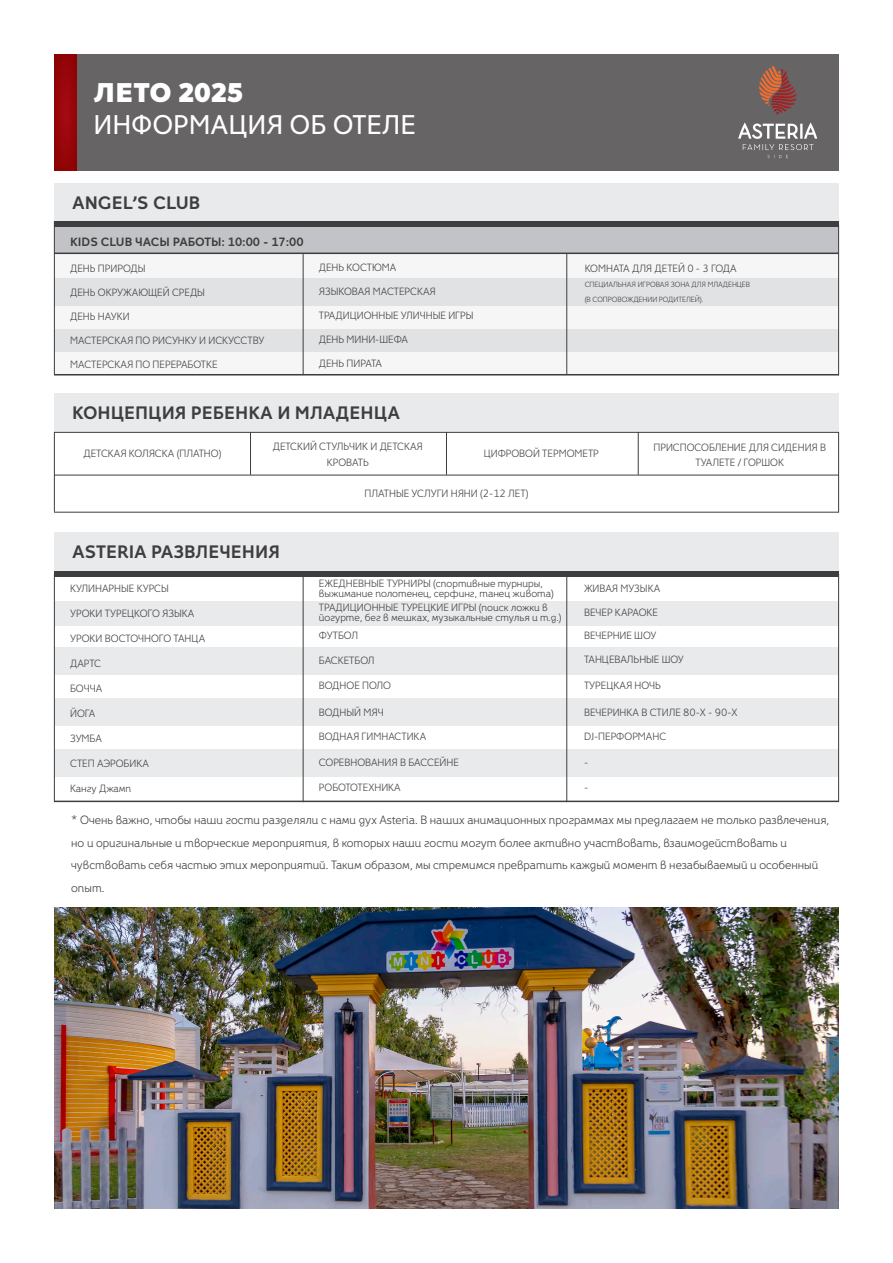
<style>
.page{position:relative;width:893px;height:1263px;background:#fff}
.page>*{position:absolute;margin:0;border:0;box-sizing:border-box;transform-origin:0 0}
.t1{font:27px "Fox Grotesque Pro";color:#fff}
.t2{font:800 27px "Fox Grotesque Pro";color:#fff}
.t3{font:700 18px "Fox Grotesque Pro";color:#3e3e3f}
.t4{font:12px/22.5px "Fox Grotesque Pro Lt";color:#3e3e3f}
.t5{font:700 12px "Fox Grotesque Pro";color:#3e3e3f}
.t6{font:10.5px/10.5px "Fox Grotesque Pro Lt";color:#3e3e3f;text-align:center}
.t7{font:7.5px "Fox Grotesque Pro Lt";color:#3e3e3f}
</style>
<div class="page">
<img style="left:54px;top:907px;width:785px;height:302px">
<div style="left:77px;top:54px;width:762px;height:116px;background:#666465"></div>
<div style="left:54px;top:54px;width:23px;height:116px;background:#960509"></div>
<svg style="left:759px;top:66px;width:37px;height:42px"></svg>
<svg style="left:738px;top:122px;width:79px;height:36px"></svg>
<div style="left:54px;top:183px;width:785px;height:38px;background:#e9eaeb"></div>
<div style="left:54px;top:224px;width:785px;height:151px;background:linear-gradient(to right,#ecedee,#ededee)"></div>
<div style="left:54px;top:224px;width:785px;height:29px;background:#c2c3c6"></div>
<div style="left:54px;top:221px;width:785px;height:6px;background:#3e3e3f"></div>
<hr style="left:54px;top:253px;width:785px;height:1px;background:#3e3e3f">
<hr style="left:54px;top:374px;width:785px;height:1px;background:#3e3e3f">
<hr style="left:303px;top:254px;width:1px;height:120px;background:#3e3e3f">
<hr style="left:54px;top:221px;width:1px;height:153px;background:#3e3e3f">
<hr style="left:566px;top:254px;width:1px;height:120px;background:#3e3e3f">
<hr style="left:838px;top:224px;width:1px;height:151px;background:#3e3e3f">
<div style="left:54px;top:394px;width:785px;height:38px;background:#e9eaeb"></div>
<hr style="left:250px;top:432px;width:1px;height:43px;background:#3e3e3f">
<hr style="left:446px;top:432px;width:1px;height:43px;background:#3e3e3f">
<hr style="left:54px;top:512px;width:785px;height:1px;background:#3e3e3f">
<hr style="left:54px;top:475px;width:785px;height:1px;background:#3e3e3f">
<hr style="left:54px;top:432px;width:785px;height:1px;background:#3e3e3f">
<hr style="left:638px;top:432px;width:1px;height:43px;background:#3e3e3f">
<hr style="left:838px;top:432px;width:1px;height:80px;background:#3e3e3f">
<hr style="left:54px;top:432px;width:1px;height:80px;background:#3e3e3f">
<div style="left:54px;top:533px;width:785px;height:38px;background:#e9eaeb"></div>
<div style="left:54px;top:601px;width:785px;height:24px;background:#e9eaeb"></div>
<div style="left:54px;top:647px;width:785px;height:27px;background:#e9eaeb"></div>
<div style="left:54px;top:698px;width:785px;height:28px;background:#e9eaeb"></div>
<div style="left:54px;top:749px;width:785px;height:27px;background:#e9eaeb"></div>
<div style="left:54px;top:571px;width:785px;height:6px;background:#3e3e3f"></div>
<hr style="left:54px;top:801px;width:785px;height:1px;background:#3e3e3f">
<hr style="left:303px;top:574px;width:1px;height:228px;background:#3e3e3f">
<hr style="left:54px;top:574px;width:1px;height:228px;background:#3e3e3f">
<hr style="left:566px;top:574px;width:1px;height:228px;background:#3e3e3f">
<hr style="left:838px;top:574px;width:1px;height:228px;background:#3e3e3f">
<p class="t2" style="left:94px;top:75px;width:151px">ЛЕТО 2025</p>
<p class="t1" style="left:94px;top:108px;width:324px">ИНФОРМАЦИЯ ОБ ОТЕЛЕ</p>
<p class="t3" style="left:72px;top:191px;width:129px">ANGEL’S CLUB</p>
<p class="t5" style="left:70px;top:234px;width:235px">KIDS CLUB ЧАСЫ РАБОТЫ: 10:00 - 17:00</p>
<p class="t6" style="left:70px;top:264px;width:77px">ДЕНЬ ПРИРОДЫ</p>
<p class="t6" style="left:70px;top:288px;width:136px">ДЕНЬ ОКРУЖАЮЩЕЙ СРЕДЫ</p>
<p class="t6" style="left:70px;top:312px;width:61px">ДЕНЬ НАУКИ</p>
<p class="t6" style="left:70px;top:336px;width:196px">МАСТЕРСКАЯ ПО РИСУНКУ И ИСКУССТВУ</p>
<p class="t6" style="left:70px;top:360px;width:149px">МАСТЕРСКАЯ ПО ПЕРЕРАБОТКЕ</p>
<p class="t6" style="left:319px;top:262px;width:79px">ДЕНЬ КОСТЮМА</p>
<p class="t6" style="left:319px;top:286px;width:119px">ЯЗЫКОВАЯ МАСТЕРСКАЯ</p>
<p class="t6" style="left:319px;top:310px;width:156px">ТРАДИЦИОННЫЕ УЛИЧНЫЕ ИГРЫ</p>
<p class="t6" style="left:319px;top:334px;width:91px">ДЕНЬ МИНИ-ШЕФА</p>
<p class="t6" style="left:319px;top:358px;width:65px">ДЕНЬ ПИРАТА</p>
<p class="t6" style="left:585px;top:264px;width:153px">КОМНАТА ДЛЯ ДЕТЕЙ 0 - 3 ГОДА</p>
<p class="t7" style="left:585px;top:280px;width:167px">CПЕЦИАЛЬНАЯ ИГРОВАЯ ЗОНА ДЛЯ МЛАДЕНЦЕВ</p>
<p class="t7" style="left:585px;top:295px;width:120px">(В СОПРОВОЖДЕНИИ РОДИТЕЛЕЙ).</p>
<p class="t3" style="left:72px;top:402px;width:329px">КОНЦЕПЦИЯ РЕБЕНКА И МЛАДЕНЦА</p>
<p class="t6" style="left:83px;top:448px;width:139px">ДЕТСКАЯ КОЛЯСКА (ПЛАТНО)</p>
<p class="t6" style="left:273px;top:438px;width:152px;line-height:16.5px">ДЕТСКИЙ СТУЛЬЧИК И ДЕТСКАЯ<br>КРОВАТЬ</p>
<p class="t6" style="left:484px;top:448px;width:117px">ЦИФРОВОЙ ТЕРМОМЕТР</p>
<p class="t6" style="left:365px;top:488px;width:165px">ПЛАТНЫЕ УСЛУГИ НЯНИ (2-12 ЛЕТ)</p>
<p class="t6" style="left:653px;top:440px;width:174px;line-height:15px">ПРИСПОСОБЛЕНИЕ ДЛЯ СИДЕНИЯ В<br>ТУАЛЕТЕ / ГОРШОК</p>
<p class="t3" style="left:72px;top:541px;width:209px">ASTERIA РАЗВЛЕЧЕНИЯ</p>
<p class="t6" style="left:70px;top:584px;width:100px">КУЛИНАРНЫЕ КУРСЫ</p>
<p class="t6" style="left:70px;top:608px;width:126px">УРОКИ ТУРЕЦКОГО ЯЗЫКА</p>
<p class="t6" style="left:70px;top:633px;width:137px">УРОКИ ВОСТОЧНОГО ТАНЦА</p>
<p class="t6" style="left:70px;top:658px;width:32px">ДАРТС</p>
<p class="t6" style="left:70px;top:683px;width:34px">БОЧЧА</p>
<p class="t6" style="left:70px;top:708px;width:27px">ЙОГА</p>
<p class="t6" style="left:70px;top:733px;width:33px">ЗУМБА</p>
<p class="t6" style="left:70px;top:758px;width:80px">СТЕП АЭРОБИКА</p>
<p class="t6" style="left:70px;top:783px;width:63px">Кангу Джамп</p>
<p class="t6" style="left:319px;top:578px;width:236px;text-align:left">ЕЖЕДНЕВНЫЕ ТУРНИРЫ (спортивные турниры, выжимание полотенец, серфинг, танец живота)</p>
<p class="t6" style="left:584px;top:584px;width:78px">ЖИВАЯ МУЗЫКА</p>
<p class="t6" style="left:319px;top:602px;width:244px;text-align:left">ТРАДИЦИОННЫЕ ТУРЕЦКИЕ ИГРЫ (поиск ложки в йогурте, бег в мешках, музыкальные стулья и т.д.)</p>
<p class="t6" style="left:319px;top:630px;width:41px">ФУТБОЛ</p>
<p class="t6" style="left:584px;top:607px;width:76px">ВЕЧЕР КАРАОКЕ</p>
<p class="t6" style="left:584px;top:630px;width:74px">ВЕЧЕРНИЕ ШОУ</p>
<p class="t6" style="left:584px;top:655px;width:101px">ТАНЦЕВАЛЬНЫЕ ШОУ</p>
<p class="t6" style="left:319px;top:655px;width:57px">БАСКЕТБОЛ</p>
<p class="t6" style="left:584px;top:680px;width:79px">ТУРЕЦКАЯ НОЧЬ</p>
<p class="t6" style="left:584px;top:707px;width:155px">ВЕЧЕРИНКА В СТИЛЕ 80-Х - 90-Х</p>
<p class="t6" style="left:584px;top:731px;width:84px">DJ-ПЕРФОРМАНС</p>
<p class="t6" style="left:584px;top:757px;width:6px">-</p>
<p class="t6" style="left:584px;top:783px;width:6px">-</p>
<p class="t6" style="left:319px;top:680px;width:74px">ВОДНОЕ ПОЛО</p>
<p class="t6" style="left:319px;top:707px;width:66px">ВОДНЫЙ МЯЧ</p>
<p class="t6" style="left:319px;top:732px;width:109px">ВОДНАЯ ГИМНАСТИКА</p>
<p class="t6" style="left:319px;top:757px;width:141px">СОРЕВНОВАНИЯ В БАССЕЙНЕ</p>
<p class="t6" style="left:319px;top:783px;width:83px">РОБОТОТЕХНИКА</p>
<p class="t4" style="left:71px;top:809px;width:759px">* Очень важно, чтобы наши гости разделяли с нами дух Asteria. В наших анимационных программах мы предлагаем не только развлечения,</p>
<p class="t4" style="left:71px;top:831px;width:749px">но и оригинальные и творческие мероприятия, в которых наши гости могут более активно участвовать, взаимодействовать и чувствовать себя частью этих мероприятий. Таким образом, мы стремимся превратить каждый момент в незабываемый и особенный</p>
<p class="t4" style="left:71px;top:876px;width:35px">опыт.</p>
</div>
